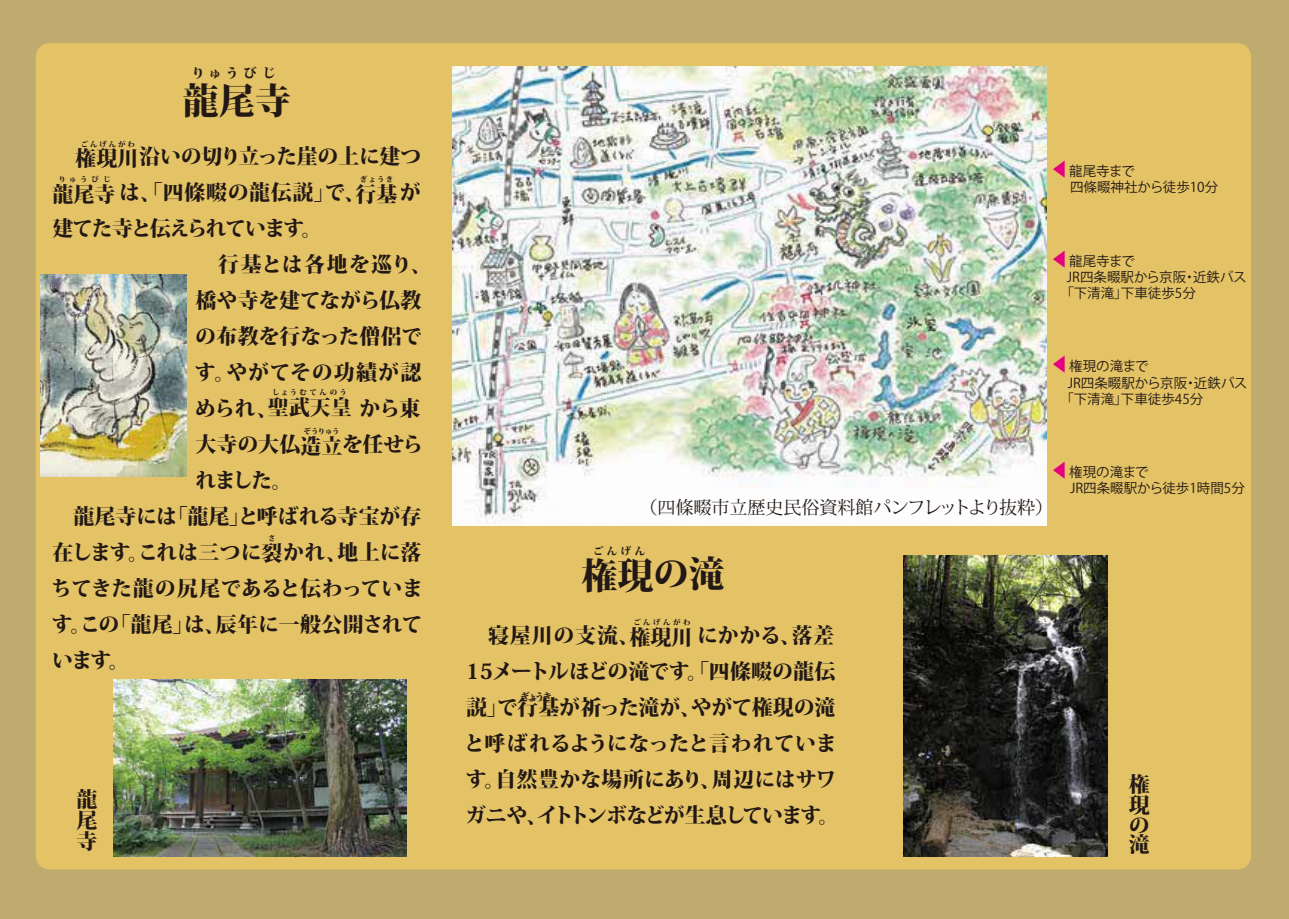
<style>
.page{position:relative;width:1289px;height:919px;background:#fff}
.page>*{position:absolute;margin:0;border:0;box-sizing:border-box;transform-origin:0 0}
.t1{font:800 36px "Koz Min Pr 6 N";color:#221815}
.t2{font:800 21px/36px "Koz Min Pr 6 N";letter-spacing:-.005em;color:#221815}
.t3{font:800 21px "Koz Min Pr 6 N";letter-spacing:.03em;color:#221815}
.t4{font:18px "Koz Min Pr 6 N";color:#221815}
.t5{font:13.5px/16.2px "Koz Go Pro";color:#221815}
.t6{font:800 13.5px "Koz Min Pr 6 N";letter-spacing:.3em;color:#221815}
.t7{font:800 10.8px "Koz Min Pr 6 N";color:#221815;scale:.91 1}
.t8{font:800 10.5px "Koz Min Pr 6 N";color:#221815}
.t9{font:800 7.5px "Koz Min Pr 6 N";letter-spacing:.265em;color:#221815}
.s1{font-family:"Koz Go Pr 6 N";font-size:18px;color:#e4007f}
</style>
<div class="page">
<div style="left:0;top:0;width:1288px;height:918px;background:#c0ab6e"></div>
<div style="left:36px;top:43px;width:1214px;height:826px;background:#e4c366;border-radius:14px"></div>
<img style="left:113px;top:679px;width:293px;height:177px">
<img style="left:903px;top:555px;width:204px;height:301px">
<img style="left:41px;top:274px;width:145px;height:203px">
<img style="left:452px;top:66px;width:594px;height:459px">
<p class="t6" style="left:191px;top:65px;width:86px">りゅうびじ</p>
<h1 class="t1" style="left:183px;top:80px;width:109px">龍尾寺</h1>
<p class="t9" style="left:81px;top:140px;width:56px">ごんげんがわ</p>
<p class="t2" style="left:75px;top:139px;width:347px">権現川沿いの切り立った崖の上に建つ</p>
<p class="t9" style="left:58px;top:175px;width:54px">りゅうびじ</p>
<p class="t3" style="left:52px;top:181px;width:314px">龍尾寺は、「四條畷の龍伝説」で、</p>
<p class="t9" style="left:360px;top:175px;width:35px">ぎょうき</p>
<p class="t2" style="left:355px;top:177px;width:67px">行基が</p>
<p class="t2" style="left:195px;top:211px;width:238px;text-indent:-143px">建てた寺と伝えられています。<br>　行基とは各地を巡り、橋や寺を建てながら仏教の布教を行なった僧侶です。やがてその功績が認められ、</p>
<p class="t9" style="left:272px;top:388px;width:76px">しょうむてんのう</p>
<p class="t2" style="left:195px;top:389px;width:229px;line-height:37.2px;text-align:right">聖武天皇から東<br>大寺の大仏造立を任せら</p>
<p class="t9" style="left:303px;top:427px;width:38px">ぞうりゅう</p>
<p class="t2" style="left:52px;top:463px;width:371px;text-indent:143px">れました。<br>　龍尾寺には「龍尾」と呼ばれる寺宝が存在します。これは三つに裂かれ、地上に落</p>
<p class="t9" style="left:268px;top:534px;width:9px">さ</p>
<p class="t2" style="left:51px;top:571px;width:374px;text-align:justify">ちてきた龍の尻尾であると伝わっています。この「龍尾」は、辰年に一般公開されています。</p>
<p class="t2" style="left:76px;top:789px;width:22px;line-height:21px;text-align:justify">龍尾寺</p>
<p class="t5" style="left:1070px;top:163px;width:150px;text-indent:-19px"><span class="s1">◀</span>龍尾寺まで<br>四條畷神社から徒歩10分</p>
<p class="t5" style="left:1051px;top:253px;width:85px"><span class="s1">◀</span>龍尾寺まで</p>
<p class="t5" style="left:1066px;top:269px;width:181px">JR四条畷駅から京阪・近鉄バス</p>
<p class="t5" style="left:1060px;top:285px;width:137px">「下清滝」下車徒歩5分</p>
<p class="t5" style="left:1051px;top:359px;width:99px"><span class="s1">◀</span>権現の滝まで</p>
<p class="t5" style="left:1051px;top:375px;width:198px">　 JR四条畷駅から京阪・近鉄バス</p>
<p class="t5" style="left:1060px;top:391px;width:144px">「下清滝」下車徒歩45分</p>
<p class="t4" style="left:639px;top:497px;width:415px">（四條畷市立歴史民俗資料館パンフレットより抜粋）</p>
<p class="t5" style="left:1070px;top:464px;width:176px;text-indent:-19px"><span class="s1">◀</span>権現の滝まで<br>JR四条畷駅から徒歩1時間5分</p>
<p class="t8" style="left:593px;top:545px;width:54px">ごんげん</p>
<h1 class="t1" style="left:581px;top:554px;width:145px">権現の滝</h1>
<p class="t2" style="left:466px;top:618px;width:175px">　寝屋川の支流、</p>
<p class="t9" style="left:633px;top:618px;width:59px">ごんげんがわ</p>
<p class="t2" style="left:464px;top:618px;width:377px;text-indent:165px">権現川にかかる、落差<br>15メートルほどの滝です。「四條畷の龍伝説」で行基が祈った滝が、やがて権現の滝と呼ばれるようになったと言われています。自然豊かな場所にあり、周辺にはサワガニや、イトトンボなどが生息しています。</p>
<p class="t7" style="left:520px;top:691px;width:37px">ぎょうき</p>
<p class="t2" style="left:1128px;top:774px;width:22px;line-height:20.1px;text-align:justify">権現の滝</p>
</div>
